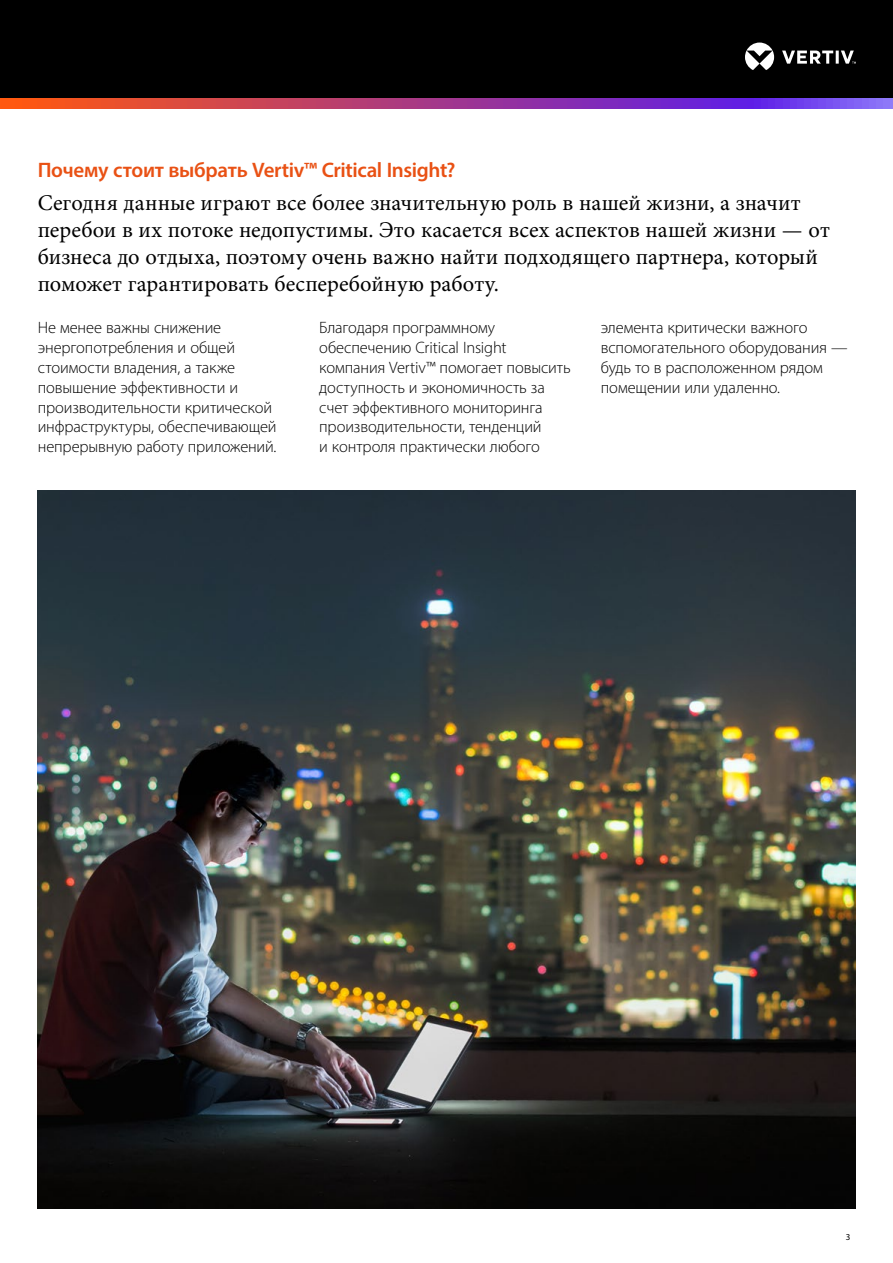
<style>
.page{position:relative;width:893px;height:1263px;background:#fff}
.page>*{position:absolute;margin:0;border:0;box-sizing:border-box;transform-origin:0 0}
.t1{font:22.5px/27px "Minion Pro";letter-spacing:.005em;color:#000}
.t2{font:600 21px "Myriad Pro";letter-spacing:-.015em;color:#e95114}
.t3{font:300 16.5px/19.8px "Myriad Pro";letter-spacing:-.005em;color:#000}
.t4{font:9px "Myriad Pro";color:#000}
</style>
<div class="page">
<div style="left:0;top:0;width:893px;height:108px;background:#000"></div>
<svg style="left:745px;top:43px;width:111px;height:27px"></svg>
<svg style="left:0;top:98px;width:893px;height:11px;background:#a73e8b"></svg>
<img style="left:38px;top:490px;width:817px;height:719px">
<p class="t2" style="left:38px;top:157px;width:419px">Почему стоит выбрать Vertiv™ Critical Insight?</p>
<p class="t1" style="left:38px;top:189px;width:794px">Сегодня данные играют все более значительную роль в нашей жизни, а значит перебои в их потоке недопустимы. Это касается всех аспектов нашей жизни — от бизнеса до отдыха, поэтому очень важно найти подходящего партнера, который поможет гарантировать бесперебойную работу.</p>
<p class="t3" style="left:319px;top:318px;width:253px">Благодаря программному обеспечению Critical Insight компания Vertiv™ помогает повысить доступность и экономичность за счет эффективного мониторинга производительности, тенденций<br>и контроля практически любого</p>
<p class="t3" style="left:601px;top:318px;width:248px">элемента критически важного вспомогательного оборудования — будь то в расположенном рядом помещении или удаленно.</p>
<p class="t3" style="left:38px;top:318px;width:240px">Не менее важны снижение энергопотребления и общей стоимости владения, а также повышение эффективности и производительности критической инфраструктуры, обеспечивающей непрерывную работу приложений.</p>
<p class="t4" style="left:846px;top:1231px;width:6px">3</p>
</div>
